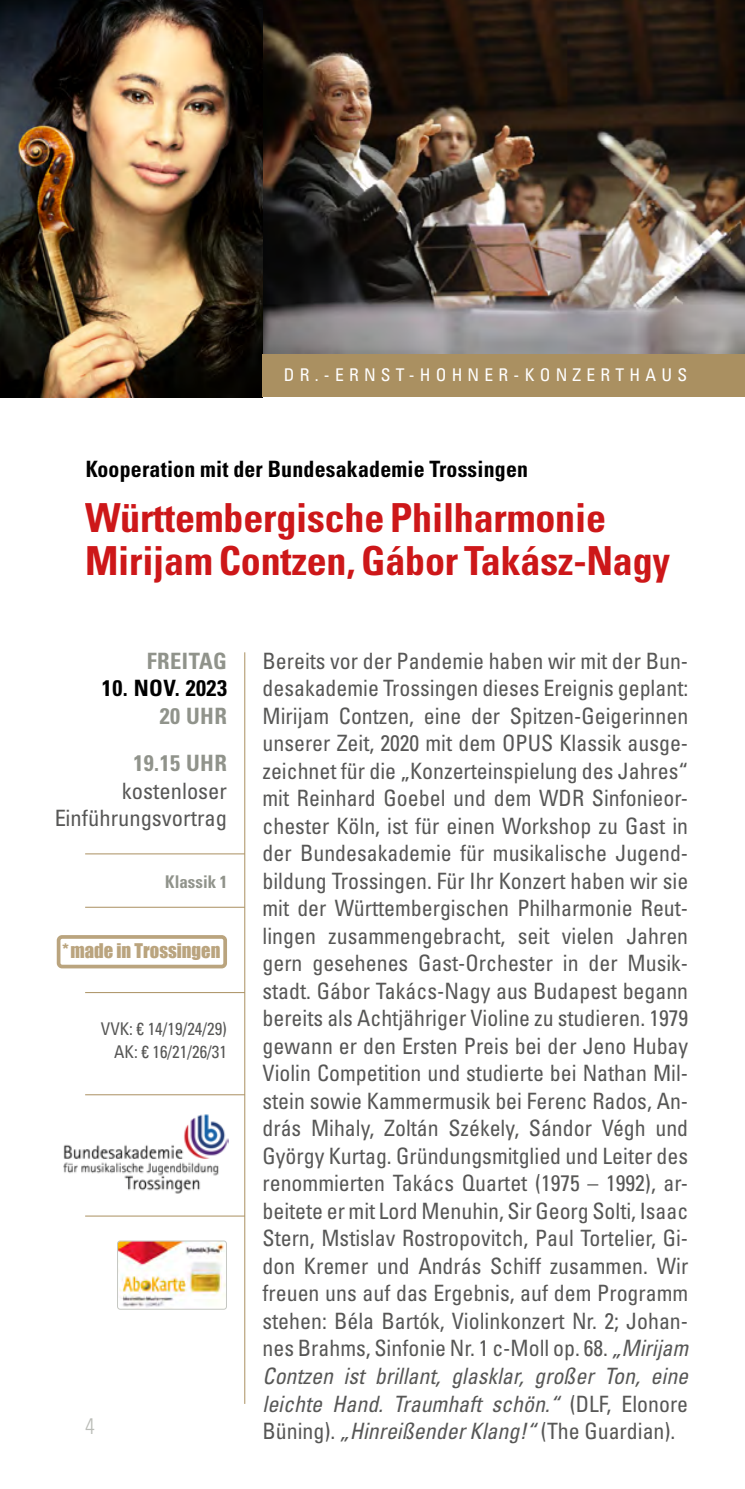
<style>
.page{position:relative;width:745px;height:1489px;background:#fff}
.page>*{position:absolute;margin:0;border:0;box-sizing:border-box;transform-origin:0 0}
.t1{font:700 condensed 40px/42.5px "Univers LT Std";letter-spacing:-.005em;color:#cd1719}
.t2{font:condensed 22.5px/27.5px "Univers LT Std";color:#575756;text-align:justify}
.t3{font:700 condensed 22.5px "Univers LT Std";letter-spacing:.01em;color:#000}
.t4{font:700 condensed 22.5px/47.5px "Univers LT Std";letter-spacing:.02em;color:#90938b;text-align:right}
.t5{font:300 condensed 22.5px "Univers LT Std";color:#babcb7}
.t6{font:18.5px "Impact";color:#baa47e}
.t7{font:condensed 17.5px/22.5px "Univers LT Std";color:#575756;text-align:right}
.t8{font:condensed 17.5px "Univers LT Std";letter-spacing:.3em;color:#fff}
.t9{font:700 condensed 17.5px "Univers LT Std";color:#90938b}
.s1{font-size:24.75px}
.s2{font-style:italic}
</style>
<div class="page">
<hr style="left:85px;top:1094px;width:159px;height:1px;background:#aa9061">
<hr style="left:85px;top:1215px;width:159px;height:1px;background:#aa9061">
<img style="left:119px;top:1242px;width:105px;height:65px">
<div style="left:117px;top:1240px;width:109px;height:69px;border:1px solid #c5c7c2;border-radius:3px"></div>
<hr style="left:85px;top:906px;width:159px;height:1px;background:#aa9061">
<hr style="left:85px;top:853px;width:159px;height:1px;background:#aa9061">
<img style="left:63px;top:1114px;width:165px;height:80px">
<img style="left:262px;top:0;width:482px;height:354px">
<img style="left:0;top:0;width:262px;height:397px">
<div style="left:262px;top:354px;width:482px;height:43px;background:#aa9061"></div>
<hr style="left:244px;top:652px;width:1px;height:751px;background:#aa9061">
<hr style="left:85px;top:992px;width:159px;height:1px;background:#aa9061">
<div style="left:57px;top:935px;width:170px;height:33px;border:4px solid #baa47e;border-radius:4px"></div>
<p class="t8" style="left:283px;top:363px;width:404px">DR.-ERNST-HOHNER-KONZERTHAUS</p>
<p class="t3" style="left:85px;top:455px;width:444px">Kooperation mit der Bundesakademie Trossingen</p>
<h1 class="t1" style="left:85px;top:496px;width:586px">Württembergische Philharmonie<br>Mirijam Contzen, Gábor Takász-Nagy</h1>
<p class="t4" style="left:147px;top:636px;width:82px">FREITAG</p>
<p class="t3" style="left:102px;top:674px;width:126px">10. NOV. 2023</p>
<p class="t4" style="left:133px;top:691px;width:95px">20 UHR<br>19.15 UHR</p>
<p class="t2" style="left:54px;top:776px;width:174px;text-align:right">kostenloser<br>Einführungsvortrag</p>
<p class="t9" style="left:165px;top:870px;width:64px">Klassik 1</p>
<p class="t6" style="left:62px;top:936px;width:160px"><span class="s1">*</span>made in Trossingen</p>
<p class="t7" style="left:101px;top:1017px;width:127px">VVK: € 14/19/24/29)<br>AK: € 16/21/26/31</p>
<p class="t5" style="left:85px;top:1412px;width:11px">4</p>
<p class="t2" style="left:262px;top:646px;width:427px">Bereits vor der Pandemie haben wir mit der Bun&shy;desakademie Trossingen dieses Ereignis geplant:<br>Mirijam Contzen, eine der Spitzen-Geigerinnen unserer Zeit, 2020 mit dem OPUS Klassik ausge&shy;zeichnet für die „Konzerteinspielung des Jahres“ mit Reinhard Goebel und dem WDR Sinfonieor&shy;chester Köln, ist für einen Workshop zu Gast in der Bundesakademie für musikalische Jugend&shy;bildung Trossingen. Für Ihr Konzert haben wir sie mit der Württembergischen Philharmonie Reut&shy;lingen zusammengebracht, seit vielen Jahren gern gesehenes Gast-Orchester in der Musik&shy;stadt. Gábor Takács-Nagy aus Budapest begann bereits als Achtjähriger Violine zu studieren. 1979 gewann er den Ersten Preis bei der Jeno Hubay Violin Competition und studierte bei Nathan Mil&shy;stein sowie Kammermusik bei Ferenc Rados, An&shy;drás Mihaly, Zoltán Székely, Sándor Végh und György Kurtag. Gründungsmitglied und Leiter des renommierten Takács Quartet (1975 – 1992), ar&shy;beitete er mit Lord Menuhin, Sir Georg Solti, Isaac Stern, Mstislav Rostropovitch, Paul Tortelier, Gi&shy;don Kremer und András Schiff zusammen. Wir freuen uns auf das Ergebnis, auf dem Programm stehen: Béla Bartók, Violinkonzert Nr. 2; Johan&shy;nes Brahms, Sinfonie Nr. 1 c-Moll op. 68. <span class="s2">„Mirijam Contzen ist brillant, glasklar, großer Ton, eine leichte Hand. Traumhaft schön.“</span> (DLF, Elonore Büning). <span class="s2">„Hinreißender Klang!“</span> (The Guardian).</p>
</div>
